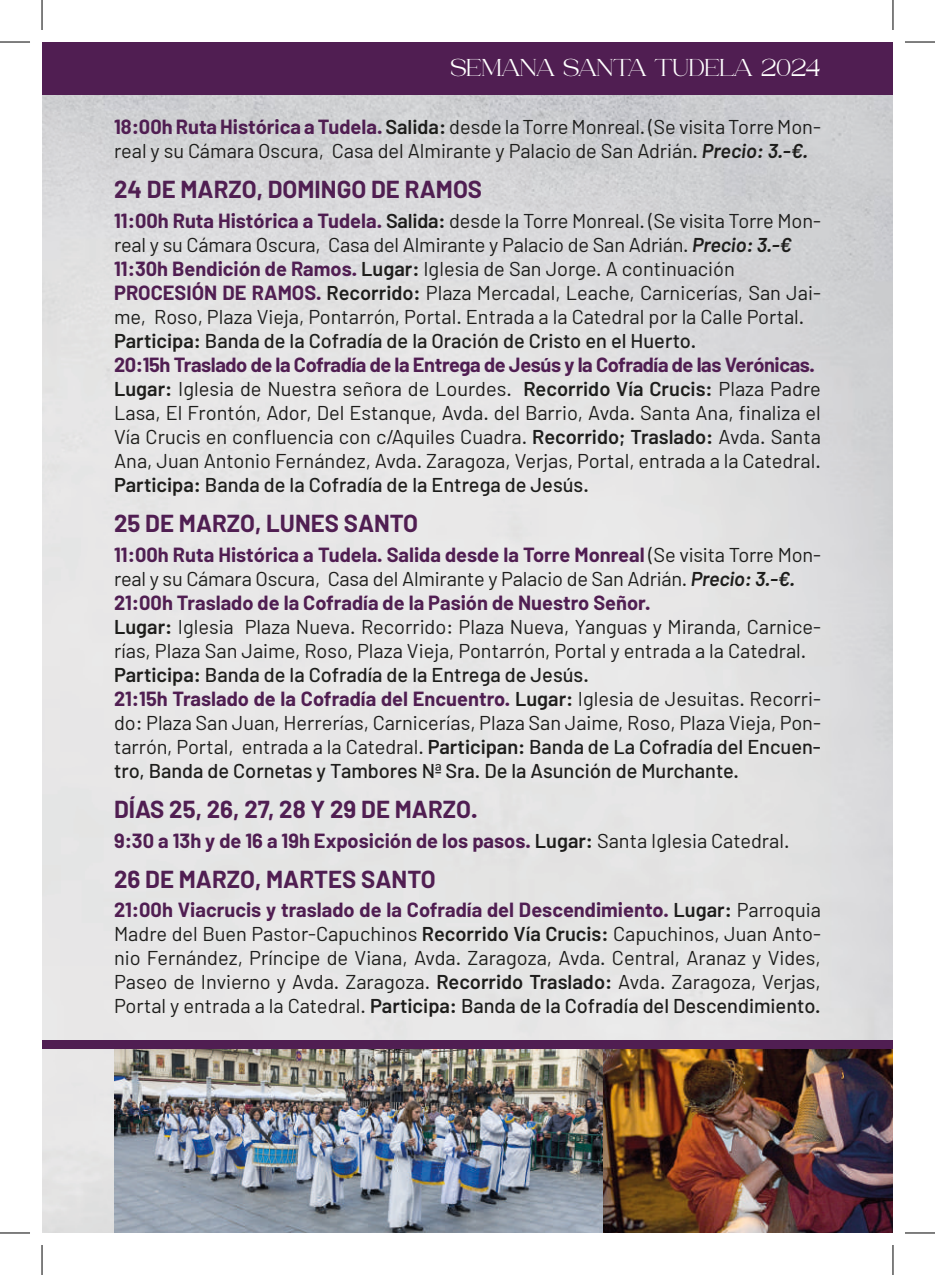
<style>
.page{position:relative;width:935px;height:1275px;background:#fff}
.page>*{position:absolute;margin:0;border:0;box-sizing:border-box;transform-origin:0 0}
.t1{font:700 24px "Barlow";color:#501e52}
.t2{font:24px "Roghiska";color:#fff}
.t3{font:20px/24px "Barlow";color:#1d1d1b}
.t4{font:700 20px "Barlow";color:#501e52}
.s1{font-weight:700;color:#501e52}
.s2{font-weight:600}
.s3{font-weight:600;font-style:italic}
.s4{font-weight:500}
.s5{font-weight:600;color:#1d1d1b}
.s6{font-weight:400;color:#1d1d1b}
</style>
<div class="page">
<img style="left:42px;top:95px;width:850px;height:1138px">
<div style="left:42px;top:42px;width:850px;height:53px;background:#501e52"></div>
<img style="left:602px;top:1048px;width:290px;height:185px">
<img style="left:114px;top:1048px;width:488px;height:185px">
<div style="left:42px;top:1040px;width:850px;height:8px;background:#501e52"></div>
<hr style="left:0;top:42px;width:30px;height:1px;background:#000">
<hr style="left:904px;top:42px;width:30px;height:1px;background:#000">
<hr style="left:0;top:1232px;width:30px;height:1px;background:#000">
<hr style="left:904px;top:1232px;width:30px;height:1px;background:#000">
<hr style="left:42px;top:0;width:1px;height:30px;background:#000">
<hr style="left:42px;top:1245px;width:1px;height:30px;background:#000">
<hr style="left:892px;top:0;width:1px;height:30px;background:#000">
<hr style="left:892px;top:1245px;width:1px;height:30px;background:#000">
<p class="t2" style="left:450px;top:52px;width:372px">SEMANA SANTA TUDELA 2024</p>
<p class="t3" style="left:114px;top:114px;width:708px"><span class="s1">18:00h Ruta Histórica a Tudela.</span> <span class="s2">Salida:</span> desde la Torre Monreal. (Se visita Torre Mon&shy;real y su Cámara Oscura, Casa del Almirante y Palacio de San Adrián. <span class="s3">Precio: 3.-€.</span></p>
<p class="t1" style="left:114px;top:174px;width:369px">24 DE MARZO, DOMINGO DE RAMOS</p>
<p class="t3" style="left:114px;top:208px;width:708px"><span class="s1">11:00h Ruta Histórica a Tudela.</span> <span class="s2">Salida:</span> desde la Torre Monreal. (Se visita Torre Mon&shy;real y su Cámara Oscura, Casa del Almirante y Palacio de San Adrián. <span class="s3">Precio: 3.-€ </span><span class="s1">11:30h Bendición de Ramos.</span> <span class="s2">Lugar:</span> Iglesia de San Jorge. A continuación <span class="s1">PROCESIÓN DE RAMOS.</span> <span class="s2">Recorrido:</span> Plaza Mercadal, Leache, Carnicerías, San Jai&shy;me, Roso, Plaza Vieja, Pontarrón, Portal. Entrada a la Catedral por la Calle Portal.<br><span class="s2">Participa:</span> <span class="s4">Banda de la Cofradía de la Oración de Cristo en el Huerto.<br></span><span class="s1">20:15h Traslado de la Cofradía de la Entrega de Jesús y la Cofradía de las Verónicas.<br></span><span class="s2">Lugar:</span> Iglesia de Nuestra señora de Lourdes. <span class="s2">Recorrido Vía Crucis:</span> Plaza Padre Lasa, El Frontón, Ador, Del Estanque, Avda. del Barrio, Avda. Santa Ana, finaliza el Vía Crucis en confluencia con c/Aquiles Cuadra. <span class="s2">Recorrido; Traslado:</span> Avda. Santa Ana, Juan Antonio Fernández, Avda. Zaragoza, Verjas, Portal, entrada a la Catedral.<br><span class="s2">Participa:</span> <span class="s4">Banda de la Cofradía de la Entrega de Jesús.</span></p>
<p class="t1" style="left:114px;top:508px;width:305px">25 DE MARZO, LUNES SANTO</p>
<p class="t3" style="left:114px;top:542px;width:708px"><span class="s1">11:00h Ruta Histórica a Tudela. Salida desde la Torre Monreal</span> (Se visita Torre Mon&shy;real y su Cámara Oscura, Casa del Almirante y Palacio de San Adrián. <span class="s3">Precio: 3.-€.<br></span><span class="s1">21:00h Traslado de la Cofradía de la Pasión de Nuestro Señor.<br></span><span class="s2">Lugar:</span> Iglesia Plaza Nueva. Recorrido: Plaza Nueva, Yanguas y Miranda, Carnice&shy;rías, Plaza San Jaime, Roso, Plaza Vieja, Pontarrón, Portal y entrada a la Catedral.<br><span class="s2">Participa:</span> <span class="s4">Banda de la Cofradía de la Entrega de Jesús.<br></span><span class="s1">21:15h Traslado de la Cofradía del Encuentro.</span> <span class="s2">Lugar:</span> Iglesia de Jesuitas. Recorri&shy;do: Plaza San Juan, Herrerías, Carnicerías, Plaza San Jaime, Roso, Plaza Vieja, Pon&shy;tarrón, Portal, entrada a la Catedral. <span class="s2">Participan:</span> <span class="s4">Banda de La Cofradía del Encuen&shy;tro, Banda de Cornetas y Tambores Nª Sra. De la Asunción de Murchante.</span></p>
<p class="t1" style="left:114px;top:794px;width:365px">DÍAS 25, 26, 27, 28 Y 29 DE MARZO.</p>
<p class="t4" style="left:114px;top:828px;width:677px">9:30 a 13h y de 16 a 19h Exposición de los pasos. <span class="s5">Lugar:</span> <span class="s6">Santa Iglesia Catedral.</span></p>
<p class="t1" style="left:114px;top:864px;width:323px">26 DE MARZO, MARTES SANTO</p>
<p class="t3" style="left:114px;top:897px;width:708px;text-align:justify"><span class="s1">21:00h Viacrucis y traslado de la Cofradía del Descendimiento.</span> <span class="s2">Lugar:</span> Parroquia Madre del Buen Pastor-Capuchinos <span class="s2">Recorrido Vía Crucis:</span> Capuchinos, Juan Anto&shy;nio Fernández, Príncipe de Viana, Avda. Zaragoza, Avda. Central, Aranaz y Vides, Paseo de Invierno y Avda. Zaragoza. <span class="s2">Recorrido Traslado:</span> Avda. Zaragoza, Verjas, Portal y entrada a la Catedral. <span class="s2">Participa:</span> <span class="s4">Banda de la Cofradía del Descendimiento.</span></p>
</div>
